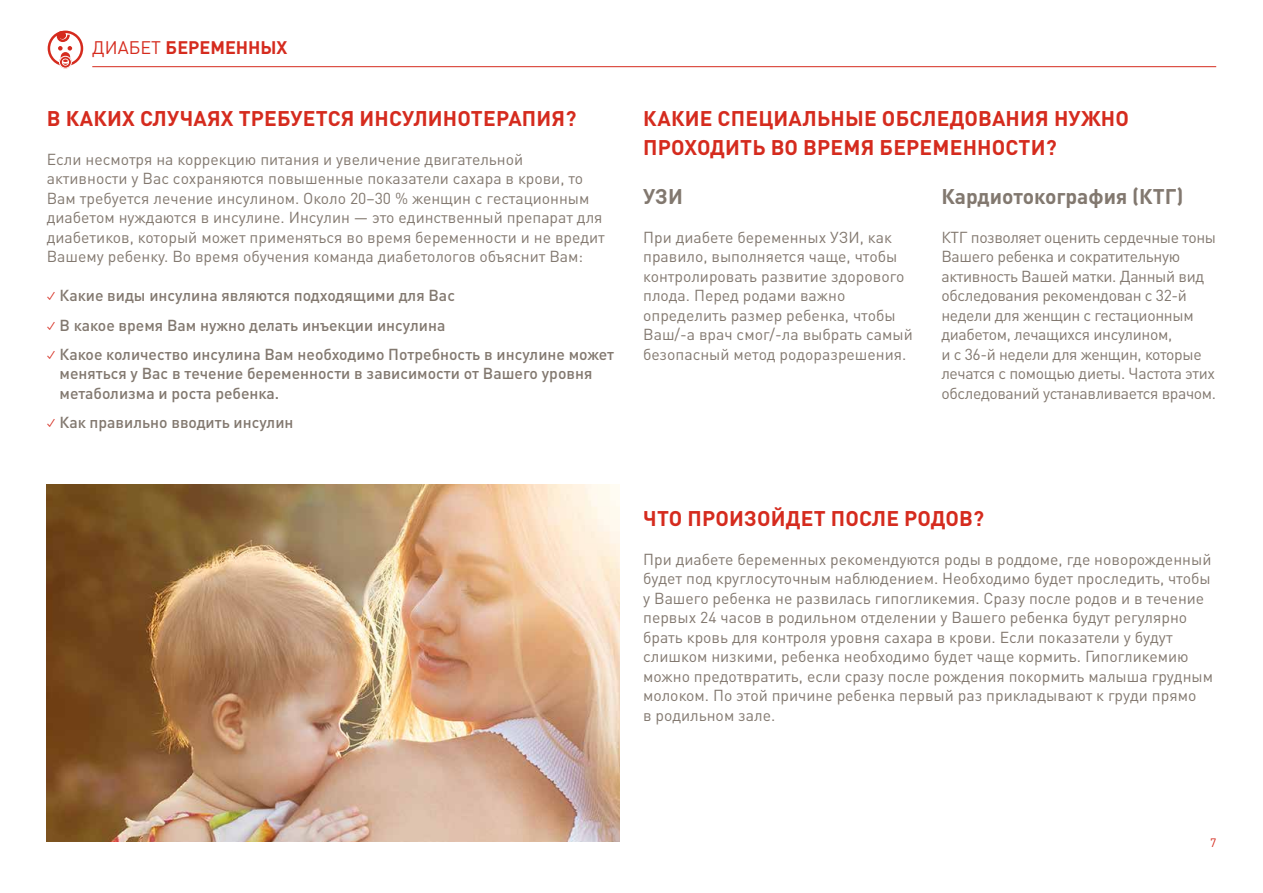
<style>
.page{position:relative;width:1263px;height:893px;background:#fff}
.page>*{position:absolute;margin:0;border:0;box-sizing:border-box;transform-origin:0 0}
.t1{font:700 21px/29.2px "DIN Pro";letter-spacing:.01em;color:#d52b1e}
.t2{font:700 21px "DIN Pro";color:#82786f}
.t3{font:700 18px "DIN Pro";color:#d52b1e}
.t4{font:15.75px/19.5px "DIN Pro";color:#82786f}
.t5{font:15.75px/19.5px "DIN Pro";letter-spacing:-.02em;color:#82786f}
.t6{font:500 15.75px/19.5px "DIN Pro";color:#82786f}
.t7{font:12px "DIN Pro";color:#d52b1e}
.s1{font-weight:400}
.s2{font-family:"Apple Gothic";font-weight:400;font-size:15px;color:#d52b1e}
</style>
<div class="page">
<svg style="left:48px;top:30px;width:35px;height:39px"></svg>
<img style="left:47px;top:485px;width:573px;height:357px">
<hr style="left:92px;top:66px;width:1124px;height:1px;background:#d52b1e">
<p class="t3" style="left:92px;top:32px;width:197px"><span class="s1">ДИАБЕТ</span> БЕРЕМЕННЫХ</p>
<h1 class="t1" style="left:47px;top:101px;width:531px">В КАКИХ СЛУЧАЯХ ТРЕБУЕТСЯ ИНСУЛИНОТЕРАПИЯ?</h1>
<p class="t4" style="left:47px;top:149px;width:560px">Если несмотря на коррекцию питания и увеличение двигательной активности у Вас сохраняются повышенные показатели сахара в крови, то Вам требуется лечение инсулином. Около 20–30 % женщин с гестационным диабетом нуждаются в инсулине. Инсулин ― это единственный препарат для диабетиков, который может применяться во время беременности и не вредит Вашему ребенку. Во время обучения команда диабетологов объяснит Вам:</p>
<p class="t6" style="left:47px;top:284px;width:410px"><span class="s2">✓</span> Какие виды инсулина являются подходящими для Вас</p>
<p class="t6" style="left:47px;top:313px;width:400px"><span class="s2">✓</span> В какое время Вам нужно делать инъекции инсулина</p>
<p class="t6" style="left:60px;top:343px;width:556px;text-indent:-13px"><span class="s2">✓</span> Какое количество инсулина Вам необходимо Потребность в инсулине может меняться у Вас в течение беременности в зависимости от Вашего уровня метаболизма и роста ребенка.</p>
<p class="t6" style="left:47px;top:411px;width:248px"><span class="s2">✓</span> Как правильно вводить инсулин</p>
<h1 class="t1" style="left:643px;top:101px;width:487px">КАКИЕ СПЕЦИАЛЬНЫЕ ОБСЛЕДОВАНИЯ НУЖНО<br>ПРОХОДИТЬ ВО ВРЕМЯ БЕРЕМЕННОСТИ?</h1>
<h1 class="t2" style="left:643px;top:179px;width:41px">УЗИ</h1>
<p class="t4" style="left:643px;top:227px;width:271px">При диабете беременных УЗИ, как правило, выполняется чаще, чтобы контролировать развитие здорового плода. Перед родами важно определить размер ребенка, чтобы Ваш/-а врач смог/-ла выбрать самый безопасный метод родоразрешения.</p>
<h1 class="t2" style="left:941px;top:179px;width:244px">Кардиотокография (КТГ)</h1>
<p class="t5" style="left:941px;top:227px;width:276px">КТГ позволяет оценить сердечные тоны Вашего ребенка и сократительную активность Вашей матки. Данный вид обследования рекомендован с 32-й недели для женщин с гестационным диабетом, лечащихся инсулином,<br>и с 36-й недели для женщин, которые лечатся с помощью диеты. Частота этих обследований устанавливается врачом.</p>
<h1 class="t1" style="left:643px;top:501px;width:342px">ЧТО ПРОИЗОЙДЕТ ПОСЛЕ РОДОВ?</h1>
<p class="t4" style="left:643px;top:548px;width:571px">При диабете беременных рекомендуются роды в роддоме, где новорожденный будет под круглосуточным наблюдением. Необходимо будет проследить, чтобы у Вашего ребенка не развилась гипогликемия. Сразу после родов и в течение первых 24 часов в родильном отделении у Вашего ребенка будут регулярно брать кровь для контроля уровня сахара в крови. Если показатели у будут слишком низкими, ребенка необходимо будет чаще кормить. Гипогликемию можно предотвратить, если сразу после рождения покормить малыша грудным молоком. По этой причине ребенка первый раз прикладывают к груди прямо<br>в родильном зале.</p>
<p class="t7" style="left:1210px;top:835px;width:8px">7</p>
</div>
